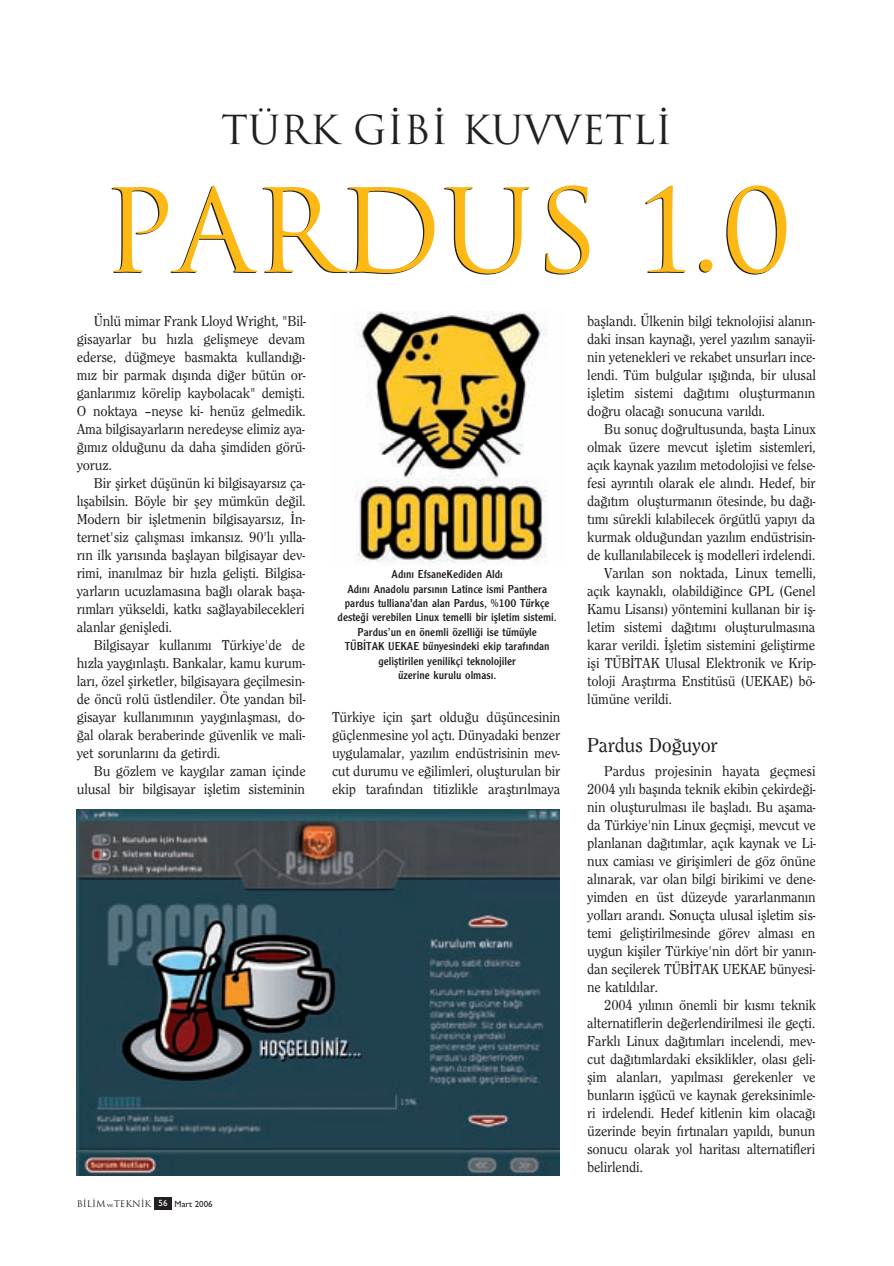
<style>
.page{position:relative;width:894px;height:1266px;background:#fff}
.page>*{position:absolute;margin:0;border:0;box-sizing:border-box;transform-origin:0 0}
.t1{font:112.5px "Trajan";color:#fcb814}
.t2{font:39px "Trajan";color:#231f20}
.t3{font:500 21px "Clearface";letter-spacing:-.01em;color:#231f20}
.t4{font:500 15px/18px "Clearface";letter-spacing:-.01em;color:#231f20;text-align:justify}
.t5{font:12px/14.4px "Clearface Gothic";color:#231f20;text-align:center}
.t6{font:9px "Trajan";color:#231f20}
.s1{color:#231f20}
.s2{font-family:"Bookman Old Style";font-size:6px}
.s3{font-family:"Gill Sans";font-weight:500;color:#fff}
.s4{font-family:"Gill Sans";font-weight:500}
</style>
<div class="page">
<div style="left:155px;top:1197px;width:17px;height:12px;background:#231f20"></div>
<img style="left:355px;top:312px;width:192px;height:251px">
<img style="left:77px;top:810px;width:482px;height:365px">
<h2 class="t2" style="left:221px;top:107px;width:453px">TÜRK GI BI KUV VET LI</h2>
<h1 class="t1" style="left:101px;top:167px;width:694px"><span class="s1">PAR</span>DUS 1.0</h1>
<p class="t4" style="left:77px;top:313px;width:231px;text-indent:17px">Ün lü mi mar Frank Lloyd Wright, "Bil&shy;gi sa yar lar bu h›z la ge lifl me ye de vam eder se, dü¤ me ye bas mak ta kul lan d› ¤›- m›z bir par mak d› fl›n da di ¤er bü tün or&shy;gan la r› m›z kö re lip kay bo la cak" de mifl ti.<br>O nok ta ya –ney se ki- he nüz gel me dik.<br>Ama bil gi sa yar la r›n ne re dey se eli miz aya-¤› m›z ol du ¤u nu da da ha flim di den gö rü&shy;yo ruz.</p>
<p class="t4" style="left:77px;top:475px;width:230px;text-indent:17px">Bir flir ket dü flü nün ki bil gi sa yar s›z ça&shy;l› fla bil sin. Böy le bir fley müm kün de ¤il.<br>Mo dern bir ifl let me nin bil gi sa yar s›z, ‹n&shy;ter net'siz ça l›fl ma s› im kan s›z. 90'l› y›l la&shy;r›n ilk ya r› s›n da bafl la yan bil gi sa yar dev&shy;ri mi, ina n›l maz bir h›z la ge lifl ti. Bil gi sa&shy;yar la r›n ucuz la ma s› na ba¤ l› ola rak ba fla&shy;r›m la r› yük sel di, kat k› sa¤ la ya bi le cek le ri alan lar ge nifl le di.</p>
<p class="t4" style="left:77px;top:637px;width:230px;text-indent:17px">Bil gi sa yar kul la n› m› Tür ki ye'de de h›z la yay g›n lafl t›. Ban ka lar, ka mu ku rum&shy;la r›, özel flir ket ler, bil gi sa ya ra ge çil me sin&shy;de ön cü ro lü üst len di ler. Öte yan dan bil&shy;gi sa yar kul la n› m› n›n yay g›n lafl ma s›, do-¤al ola rak be ra be rin de gü ven lik ve ma li&shy;yet so run la r› n› da ge tir di.</p>
<p class="t4" style="left:77px;top:763px;width:230px;text-align:right">Bu göz lem ve kay g› lar za man için de ulu sal bir bil gi sa yar ifl le tim sis te mi nin</p>
<p class="t5" style="left:338px;top:568px;width:221px">Ad›n› EfsaneKediden Ald›<br>Ad›n› Anadolu pars›n›n Latince ismi Panthera pardus tulliana'dan alan Pardus, %100 Türkçe deste¤i verebilen Linux temelli bir iflletim sistemi.<br>Pardus’un en önemli özelli¤i ise tümüyle TÜB‹TAK UEKAE bünyesindeki ekip taraf›ndan gelifltirilen yenilikçi teknolojiler<br>üzerine kurulu olmas›.</p>
<p class="t4" style="left:332px;top:709px;width:230px">Tür ki ye için flart ol du ¤u dü flün ce si nin güç len me si ne yol aç t›. Dün ya da ki ben zer uy gu la ma lar, ya z› l›m en düs tri si nin mev&shy;cut du ru mu ve e¤i lim le ri, olufl tu ru lan bir ekip ta ra f›n dan ti tiz lik le arafl t› r›l ma ya</p>
<p class="t6" style="left:77px;top:1198px;width:137px">B‹L‹M <span class="s2">ve</span>TEKN‹K <span class="s3">56</span> <span class="s4">Mart 2006</span></p>
<p class="t4" style="left:587px;top:313px;width:230px">bafl lan d›. Ül ke nin bil gi tek no lo ji si ala n›n&shy;da ki in san kay na ¤›, ye rel ya z› l›m sa na yii&shy;nin ye te nek le ri ve re ka bet un sur la r› in ce&shy;len di. Tüm bul gu lar ›fl› ¤›n da, bir ulu sal ifl le tim sis te mi da ¤› t› m› olufl tur ma n›n do¤ ru ola ca ¤› so nu cu na va r›l d›.</p>
<p class="t4" style="left:604px;top:421px;width:213px">Bu so nuç do¤ rul tu sun da, bafl ta Li nux</p>
<p class="t4" style="left:587px;top:439px;width:230px">ol mak üze re mev cut ifl le tim sis tem le ri,</p>
<p class="t4" style="left:587px;top:457px;width:230px">aç›k kay nak ya z› l›m me to do lo ji si ve fel se-</p>
<p class="t4" style="left:587px;top:475px;width:230px">fe si ay r›n t› l› ola rak ele al›n d›. He def, bir</p>
<p class="t4" style="left:587px;top:493px;width:230px">da ¤› t›m olufl tur ma n›n öte sin de, bu da ¤›-</p>
<p class="t4" style="left:587px;top:511px;width:230px">t› m› sü rek li k› la bi le cek ör güt lü ya p› y› da</p>
<p class="t4" style="left:587px;top:529px;width:230px">kur mak ol du ¤un dan ya z› l›m en düs tri sin-</p>
<p class="t4" style="left:587px;top:547px;width:229px">de kul la n› la bi le cek ifl mo del le ri ir de len di.</p>
<p class="t4" style="left:604px;top:565px;width:213px">Va r› lan son nok ta da, Li nux te mel li,</p>
<p class="t4" style="left:587px;top:583px;width:230px">aç›k kay nak l›, ola bil di ¤in ce GPL (Ge nel</p>
<p class="t4" style="left:587px;top:601px;width:230px">Ka mu Li san s›) yön te mi ni kul la nan bir ifl-</p>
<p class="t4" style="left:587px;top:619px;width:230px">le tim sis te mi da ¤› t› m› olufl tu rul ma s› na</p>
<p class="t4" style="left:587px;top:637px;width:230px">ka rar ve ril di. ‹fl le tim sis te mi ni ge lifl tir me</p>
<p class="t4" style="left:587px;top:655px;width:230px">ifli TÜ B‹ TAK Ulu sal Elek tro nik ve Krip-</p>
<p class="t4" style="left:587px;top:673px;width:230px">to lo ji Arafl t›r ma Ens ti tü sü (UE KA E) bö-</p>
<p class="t4" style="left:587px;top:691px;width:86px">lü mü ne ve ril di.</p>
<h3 class="t3" style="left:587px;top:737px;width:132px">Par dus Do¤uyor</h3>
<p class="t4" style="left:587px;top:763px;width:230px;text-indent:17px">Par dus pro je si nin ha ya ta geç me si 2004 y› l› ba fl›n da tek nik eki bin çe kir de ¤i&shy;nin olufl tu rul ma s› ile bafl la d›. Bu afla ma&shy;da Tür ki ye'nin Li nux geç mi fli, mev cut ve plan la nan da ¤› t›m lar, aç›k kay nak ve Li&shy;nux ca mia s› ve gi ri flim le ri de göz önü ne al› na rak, var olan bil gi bi ri ki mi ve de ne&shy;yim den en üst dü zey de ya rar lan ma n›n yol la r› aran d›. So nuç ta ulu sal ifl le tim sis&shy;te mi ge lifl ti ril me sin de gö rev al ma s› en uy gun ki fli ler Tür ki ye'nin dört bir ya n›n&shy;dan se çi le rek TÜ B‹ TAK UE KA E bün ye si&shy;ne ka t›l d› lar.</p>
<p class="t4" style="left:587px;top:997px;width:230px;text-indent:17px">2004 y› l› n›n önem li bir k›s m› tek nik al ter na tif le rin de ¤er len di ril me si ile geç ti.<br>Fark l› Li nux da ¤› t›m la r› in ce len di, mev&shy;cut da ¤› t›m lar da ki ek sik lik ler, ola s› ge li&shy;flim alan la r›, ya p›l ma s› ge re ken ler ve bun la r›n ifl gü cü ve kay nak ge rek si nim le&shy;ri ir de len di. He def kit le nin kim ola ca ¤› üze rin de be yin f›r t› na la r› ya p›l d›, bu nun so nu cu ola rak yol ha ri ta s› al ter na tif le ri be lir len di.</p>
</div>
